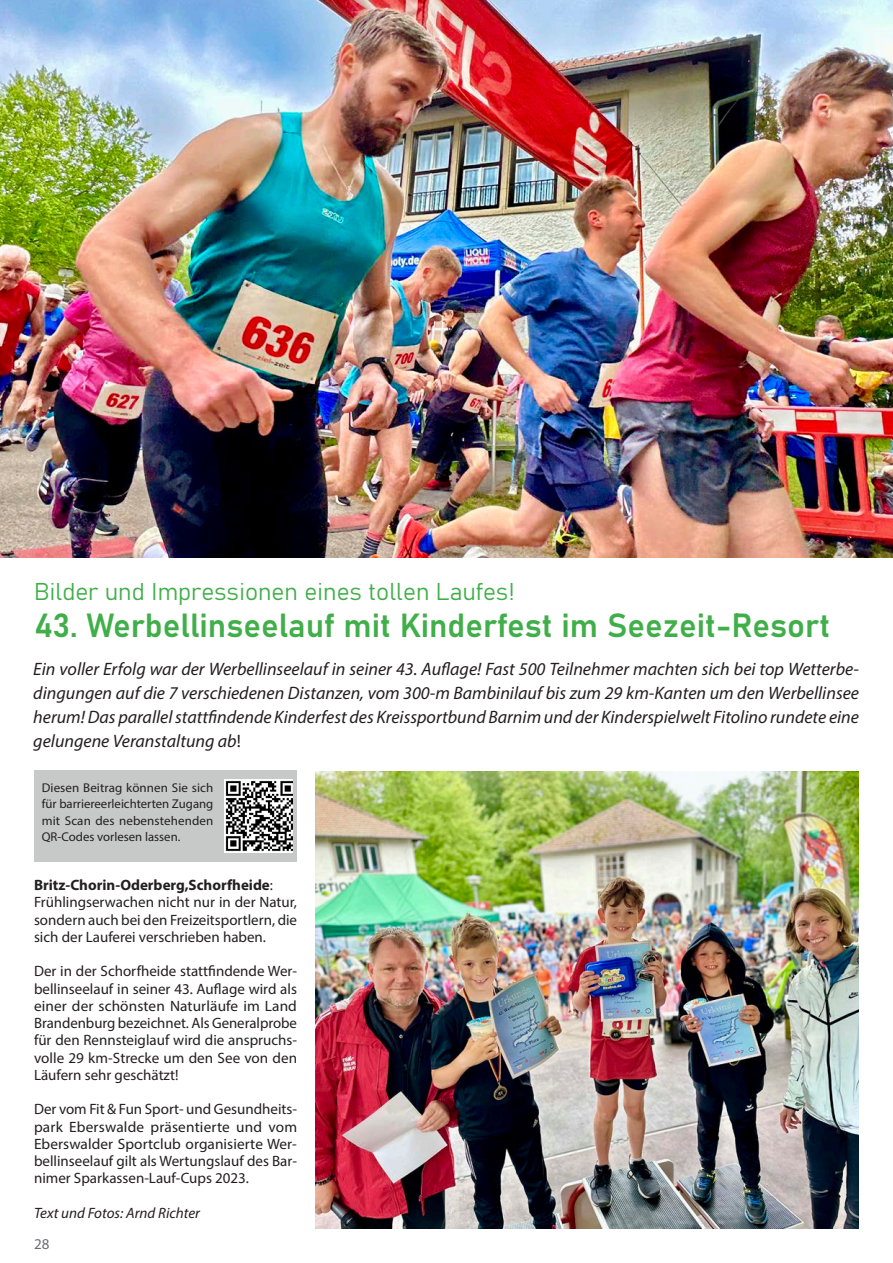
<style>
.page{position:relative;width:893px;height:1263px;background:#fff}
.page>*{position:absolute;margin:0;border:0;box-sizing:border-box;transform-origin:0 0}
.VereineÜberschrift{font:33px "Bahnschrift";color:#40ae49}
.VereineÜberschrift-2{font:24px "Bahnschrift";color:#40ae49}
.Blocksatz_Zwei{font:italic 18px/24px "Myriad Pro";color:#231f20;text-align:justify}
.Blocksatz_Zwei-2{font:15px/17.2px "Myriad Pro";color:#231f20;text-align:justify}
.Blocksatz_Zwei-3{font:700 15px "Myriad Pro";color:#231f20}
.Blocksatz_Zwei-4{font:italic 15px "Myriad Pro";color:#231f20}
.t1{font:15px "Myriad Pro";color:#6c6d70}
.Blocksatz_Zwei-5{font:12.75px/16.5px "Myriad Pro";letter-spacing:.005em;color:#231f20;text-align:justify}
.s1{font-style:normal}
.s2{font-weight:400}
</style>
<div class="page">
<img style="left:0;top:0;width:893px;height:557px">
<div style="left:34px;top:771px;width:263px;height:91px;background:#c7c8c8"></div>
<img style="left:224px;top:780px;width:68px;height:73px">
<img style="left:315px;top:771px;width:544px;height:458px">
<p class="VereineÜberschrift-2" style="left:34px;top:573px;width:482px">Bilder und Impressionen eines tollen Laufes!</p>
<p class="VereineÜberschrift" style="left:34px;top:601px;width:798px">43. Werbellinseelauf mit Kinderfest im Seezeit-Resort</p>
<p class="Blocksatz_Zwei" style="left:33px;top:656px;width:827px">Ein voller Erfolg war der Werbellinseelauf in seiner 43. Auflage! Fast 500 Teilnehmer machten sich bei top Wetterbe&shy;dingungen auf die 7 verschiedenen Distanzen, vom 300-m Bambinilauf bis zum 29 km-Kanten um den Werbellinsee herum! Das parallel stattfindende Kinderfest des Kreissportbund Barnim und der Kinderspielwelt Fitolino rundete eine gelungene Veranstaltung ab<span class="s1">!</span></p>
<p class="Blocksatz_Zwei-5" style="left:42px;top:779px;width:173px">Diesen Beitrag können Sie sich für barriereerleichterten Zugang mit Scan des nebenstehenden QR-Codes vorlesen lassen.</p>
<p class="Blocksatz_Zwei-3" style="left:34px;top:875px;width:240px">Britz-Chorin-Oderberg,Schorfheide<span class="s2">:</span></p>
<p class="Blocksatz_Zwei-2" style="left:34px;top:893px;width:265px">Frühlingserwachen nicht nur in der Natur, sondern auch bei den Freizeitsportlern, die sich der Lauferei verschrieben haben.</p>
<p class="Blocksatz_Zwei-2" style="left:34px;top:962px;width:265px">Der in der Schorfheide stattfindende Wer&shy;bellinseelauf in seiner 43. Auflage wird als einer der schönsten Naturläufe im Land Brandenburg bezeichnet. Als Generalprobe für den Rennsteiglauf wird die anspruchs&shy;volle 29 km-Strecke um den See von den Läufern sehr geschätzt!</p>
<p class="Blocksatz_Zwei-2" style="left:34px;top:1100px;width:265px">Der vom Fit &amp; Fun Sport- und Gesundheits&shy;park Eberswalde präsentierte und vom Eberswalder Sportclub organisierte Wer&shy;bellinseelauf gilt als Wertungslauf des Bar&shy;nimer Sparkassen-Lauf-Cups 2023.</p>
<p class="Blocksatz_Zwei-4" style="left:34px;top:1203px;width:168px">Text und Fotos: Arnd Richter</p>
<p class="t1" style="left:34px;top:1234px;width:17px">28</p>
</div>
